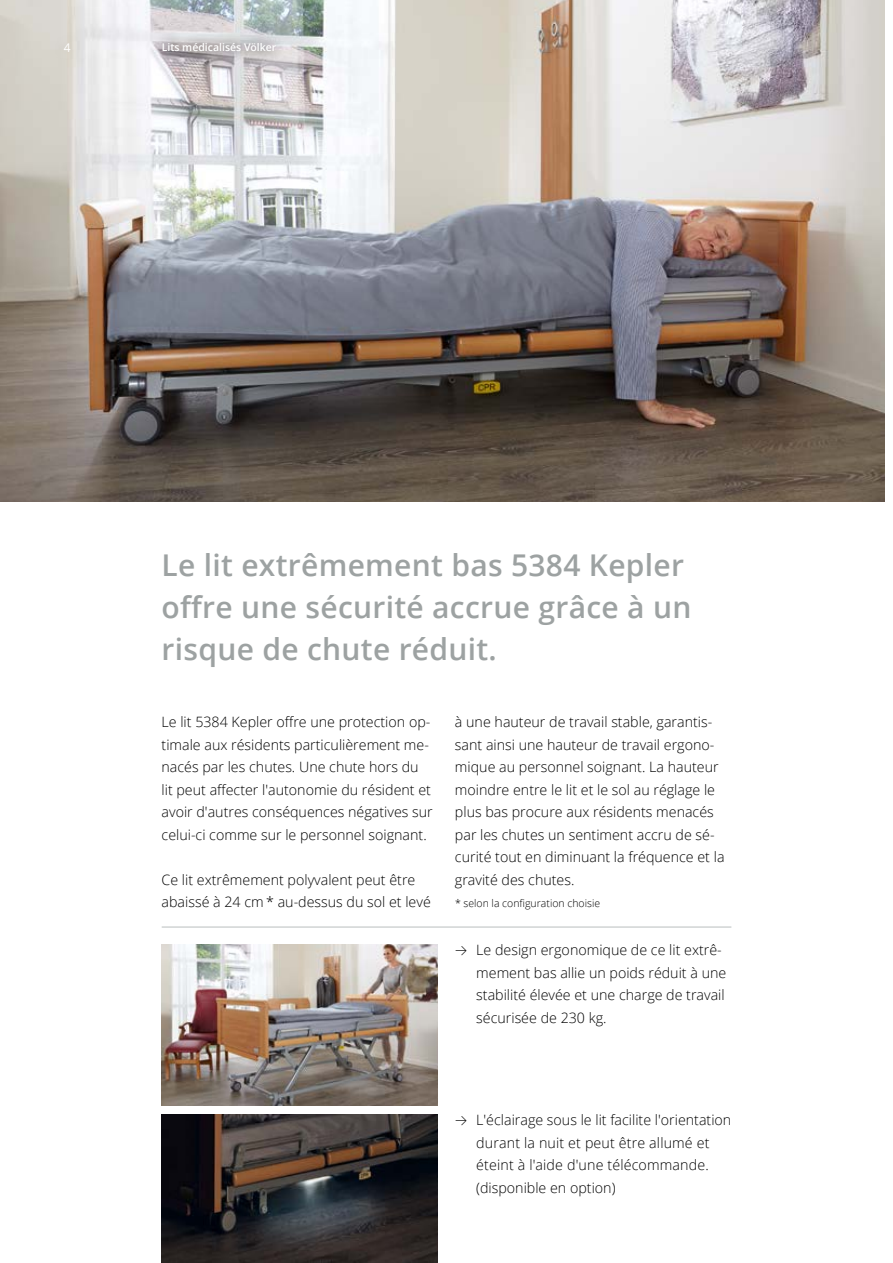
<style>
.page{position:relative;width:893px;height:1263px;background:#fff}
.page>*{position:absolute;margin:0;border:0;box-sizing:border-box;transform-origin:0 0}
.t1{font:600 30px/42px "Open Sans";letter-spacing:.01em;color:#9da2a2}
.t2{font:300 14.25px/22.5px "Open Sans";color:#000}
.t3{font:12px "Open Sans";color:#fff}
.t4{font:300 10.5px "Open Sans";color:#000}
.t5{font:600 10.5px "Open Sans";color:#fff}
.s1{font-family:"Akkurat Std"}
</style>
<div class="page">
<img style="left:0;top:0;width:884px;height:502px">
<img style="left:162px;top:944px;width:276px;height:162px">
<img style="left:162px;top:1114px;width:276px;height:149px">
<div style="left:54px;top:33px;width:27px;height:29px;background:#d9d6d0"></div>
<div style="left:151px;top:32px;width:135px;height:30px;background:#000;opacity:.9"></div>
<hr style="left:162px;top:927px;width:569px;height:1px;background:#b9bebe">
<p class="t3" style="left:64px;top:39px;width:8px">4</p>
<p class="t5" style="left:162px;top:40px;width:116px">Lits médicalisés Völker</p>
<h1 class="t1" style="left:162px;top:543px;width:531px">Le lit extrêmement bas 5384 Kepler offre une sécurité accrue grâce à un risque de chute réduit.</h1>
<p class="t2" style="left:162px;top:711px;width:273px">Le lit 5384 Kepler offre une protection op&shy;timale aux résidents particulièrement me&shy;nacés par les chutes. Une chute hors du lit peut affecter l'autonomie du résident et avoir d'autres conséquences négatives sur celui-ci comme sur le personnel soignant.</p>
<p class="t2" style="left:162px;top:868px;width:271px">Ce lit extrêmement polyvalent peut être abaissé à 24 cm * au-dessus du sol et levé</p>
<p class="t2" style="left:455px;top:711px;width:271px">à une hauteur de travail stable, garantis&shy;sant ainsi une hauteur de travail ergono&shy;mique au personnel soignant. La hauteur moindre entre le lit et le sol au réglage le plus bas procure aux résidents menacés par les chutes un sentiment accru de sé&shy;curité tout en diminuant la fréquence et la gravité des chutes.</p>
<p class="t4" style="left:455px;top:896px;width:147px">* selon la configuration choisie</p>
<p class="t2" style="left:476px;top:938px;width:252px;text-indent:-21px"><span class="s1">→</span> Le design ergonomique de ce lit extrê&shy;mement bas allie un poids réduit à une stabilité élevée et une charge de travail sécurisée de 230 kg.</p>
<p class="t2" style="left:476px;top:1108px;width:257px;text-indent:-21px"><span class="s1">→</span> L'éclairage sous le lit facilite l'orientation durant la nuit et peut être allumé et éteint à l'aide d'une télécommande. (disponible en option)</p>
</div>
